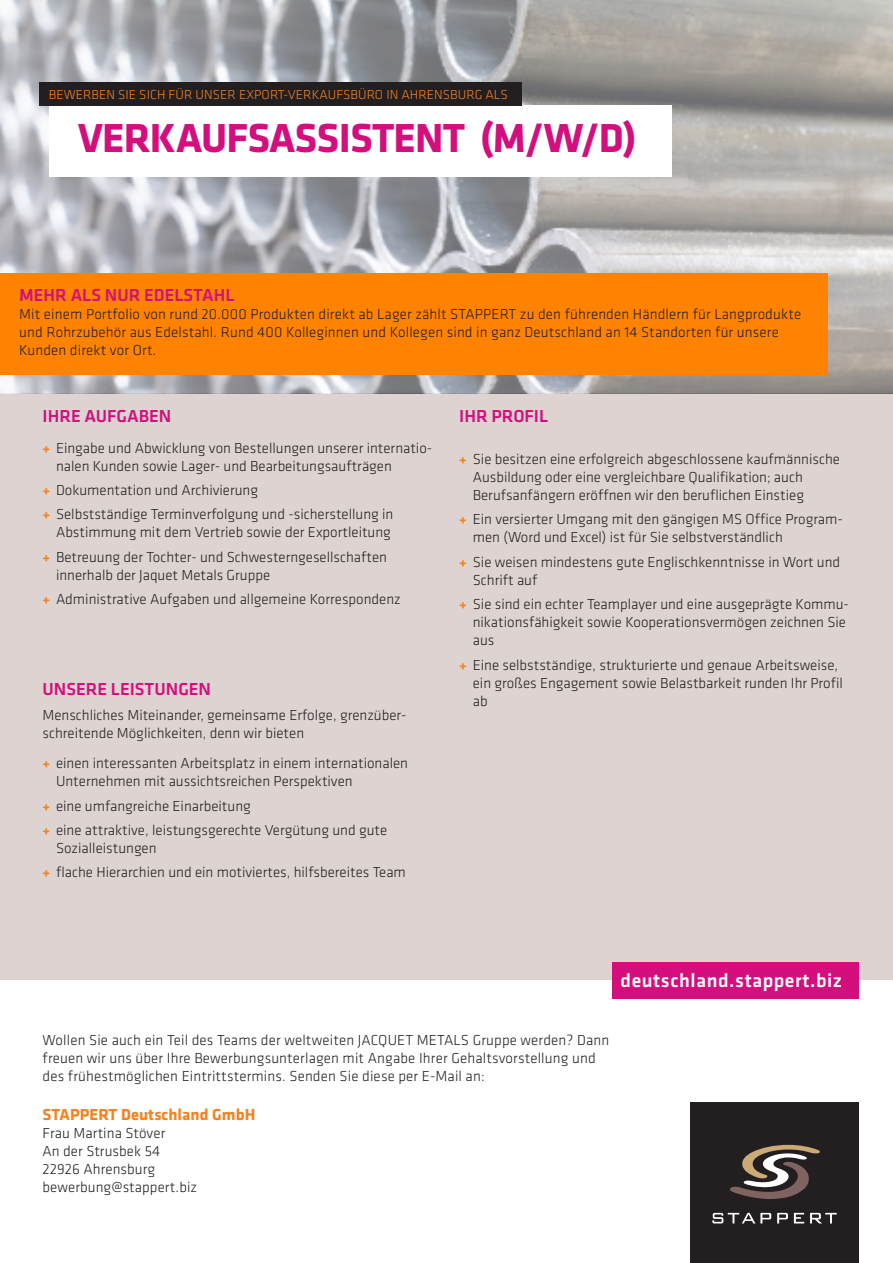
<style>
.page{position:relative;width:893px;height:1263px;background:#fff}
.page>*{position:absolute;margin:0;border:0;box-sizing:border-box;transform-origin:0 0}
._01_A_Überschrift_Ar{font:700 42px "Klavika";letter-spacing:-.02em;color:#d40f7d}
._01_A_Überschrift_Ar-2{font:500 19.8px "Klavika";letter-spacing:.03em;color:#fff}
.Einleitung{font:500 18px "Klavika";color:#d40f7d}
._03_Zwischenüberschr{font:500 18px "Klavika";color:#d40f7d}
._01_A_Überschrift_Ar-3{font:700 16.5px "Klavika";letter-spacing:.005em;color:#f58220}
.Einleitung-2{font:300 15px/18px "Klavika";color:#231f20}
._02_Fließtext-Klavik{font:300 15px/18px "Klavika";letter-spacing:.01em;color:#231f20}
._01_A_Überschrift_Ar-4{font:300 15px "Klavika";letter-spacing:.005em;color:#231f20}
._01_A_Überschrift_Ar-5{font:300 13.5px "Klavika";letter-spacing:.005em;color:#f58220}
.s1{font-weight:700;color:#f58220}
</style>
<div class="page">
<div style="left:0;top:393px;width:893px;height:587px;background:#ddd4d1"></div>
<img style="left:0;top:0;width:893px;height:393px">
<div style="left:612px;top:962px;width:247px;height:36px;background:#d40f7d"></div>
<div style="left:690px;top:1103px;width:169px;height:160px;background:#231f20"></div>
<svg style="left:712px;top:1213px;width:59px;height:10px"></svg>
<svg style="left:810px;top:1213px;width:27px;height:10px"></svg>
<svg style="left:794px;top:1213px;width:10px;height:10px"></svg>
<svg style="left:777px;top:1213px;width:11px;height:10px"></svg>
<svg style="left:730px;top:1145px;width:90px;height:54px"></svg>
<div style="left:0;top:273px;width:827px;height:101px;background:#ff8200"></div>
<div style="left:49px;top:106px;width:623px;height:71px;background:#fff"></div>
<div style="left:40px;top:82px;width:482px;height:24px;background:#231f20"></div>
<p class="_01_A_Überschrift_Ar-5" style="left:49px;top:86px;width:461px">BEWERBEN SIE SICH FÜR UNSER EXPORT-VERKAUFSBÜRO IN AHRENSBURG ALS</p>
<p class="_01_A_Überschrift_Ar" style="left:78px;top:108px;width:560px">VERKAUFSASSISTENT (M/W/D)</p>
<p class="_03_Zwischenüberschr" style="left:19px;top:283px;width:217px">MEHR ALS NUR EDELSTAHL</p>
<p class="_02_Fließtext-Klavik" style="left:19px;top:305px;width:784px">Mit einem Portfolio von rund 20.000 Produkten direkt ab Lager zählt STAPPERT zu den führenden Händlern für Langprodukte und Rohrzubehör aus Edelstahl. Rund 400 Kolleginnen und Kollegen sind in ganz Deutschland an 14 Standorten für unsere<br>Kunden direkt vor Ort.</p>
<p class="Einleitung" style="left:43px;top:404px;width:130px">IHRE AUFGABEN</p>
<p class="Einleitung-2" style="left:56px;top:439px;width:378px;text-indent:-14px"><span class="s1">+</span> Eingabe und Abwicklung von Bestellungen unserer internatio&shy;nalen Kunden sowie Lager- und Bearbeitungsaufträgen</p>
<p class="Einleitung-2" style="left:43px;top:481px;width:217px"><span class="s1">+</span> Dokumentation und Archivierung</p>
<p class="Einleitung-2" style="left:43px;top:505px;width:352px;text-align:right"><span class="s1">+</span> Selbstständige Terminverfolgung und -sicherstellung in<br>Abstimmung mit dem Vertrieb sowie der Exportleitung</p>
<p class="Einleitung-2" style="left:56px;top:548px;width:333px;text-indent:-13px"><span class="s1">+</span> Betreuung der Tochter- und Schwesterngesellschaften innerhalb der Jaquet Metals Gruppe</p>
<p class="Einleitung-2" style="left:43px;top:590px;width:360px"><span class="s1">+</span> Administrative Aufgaben und allgemeine Korrespondenz</p>
<p class="Einleitung" style="left:43px;top:677px;width:170px">UNSERE LEISTUNGEN</p>
<p class="Einleitung-2" style="left:43px;top:706px;width:365px">Menschliches Miteinander, gemeinsame Erfolge, grenzüber&shy;schreitende Möglichkeiten, denn wir bieten</p>
<p class="Einleitung-2" style="left:56px;top:754px;width:354px;text-indent:-14px"><span class="s1">+</span> einen interessanten Arbeitsplatz in einem internationalen<br>Unternehmen mit aussichtsreichen Perspektiven</p>
<p class="Einleitung-2" style="left:43px;top:796px;width:210px"><span class="s1">+</span> eine umfangreiche Einarbeitung</p>
<p class="Einleitung-2" style="left:56px;top:821px;width:333px;text-indent:-14px"><span class="s1">+</span> eine attraktive, leistungsgerechte Vergütung und gute<br>Sozialleistungen</p>
<p class="Einleitung-2" style="left:43px;top:863px;width:365px"><span class="s1">+</span> flache Hierarchien und ein motiviertes, hilfsbereites Team</p>
<p class="Einleitung" style="left:459px;top:404px;width:90px">IHR PROFIL</p>
<p class="Einleitung-2" style="left:473px;top:450px;width:369px;text-indent:-14px"><span class="s1">+</span> Sie besitzen eine erfolgreich abgeschlossene kaufmännische<br>Ausbildung oder eine vergleichbare Qualifikation; auch<br>Berufsanfängern eröffnen wir den beruflichen Einstieg</p>
<p class="Einleitung-2" style="left:473px;top:510px;width:372px;text-indent:-14px"><span class="s1">+</span> Ein versierter Umgang mit den gängigen MS Office Program&shy;men (Word und Excel) ist für Sie selbstverständlich</p>
<p class="Einleitung-2" style="left:473px;top:553px;width:369px;text-indent:-14px"><span class="s1">+</span> Sie weisen mindestens gute Englischkenntnisse in Wort und<br>Schrift auf</p>
<p class="Einleitung-2" style="left:473px;top:595px;width:378px;text-indent:-14px"><span class="s1">+</span> Sie sind ein echter Teamplayer und eine ausgeprägte Kommu&shy;nikationsfähigkeit sowie Kooperationsvermögen zeichnen Sie aus</p>
<p class="Einleitung-2" style="left:473px;top:655px;width:372px;text-indent:-14px"><span class="s1">+</span> Eine selbstständige, strukturierte und genaue Arbeitsweise, ein großes Engagement sowie Belastbarkeit runden Ihr Profil ab</p>
<p class="_01_A_Überschrift_Ar-2" style="left:621px;top:967px;width:223px">deutschland.stappert.biz</p>
<p class="_02_Fließtext-Klavik" style="left:43px;top:1030px;width:568px">Wollen Sie auch ein Teil des Teams der weltweiten JACQUET METALS Gruppe werden? Dann freuen wir uns über Ihre Bewerbungsunterlagen mit Angabe Ihrer Gehaltsvorstellung und des frühestmöglichen Eintrittstermins. Senden Sie diese per E-Mail an:</p>
<p class="_01_A_Überschrift_Ar-3" style="left:43px;top:1102px;width:214px">STAPPERT Deutschland GmbH</p>
<p class="_01_A_Überschrift_Ar-4" style="left:43px;top:1124px;width:124px">Frau Martina Stöver</p>
<p class="_01_A_Überschrift_Ar-4" style="left:43px;top:1142px;width:119px">An der Strusbek 54</p>
<p class="_01_A_Überschrift_Ar-4" style="left:43px;top:1160px;width:114px">22926 Ahrensburg</p>
<p class="_01_A_Überschrift_Ar-4" style="left:43px;top:1178px;width:156px">bewerbung@stappert.biz</p>
</div>
